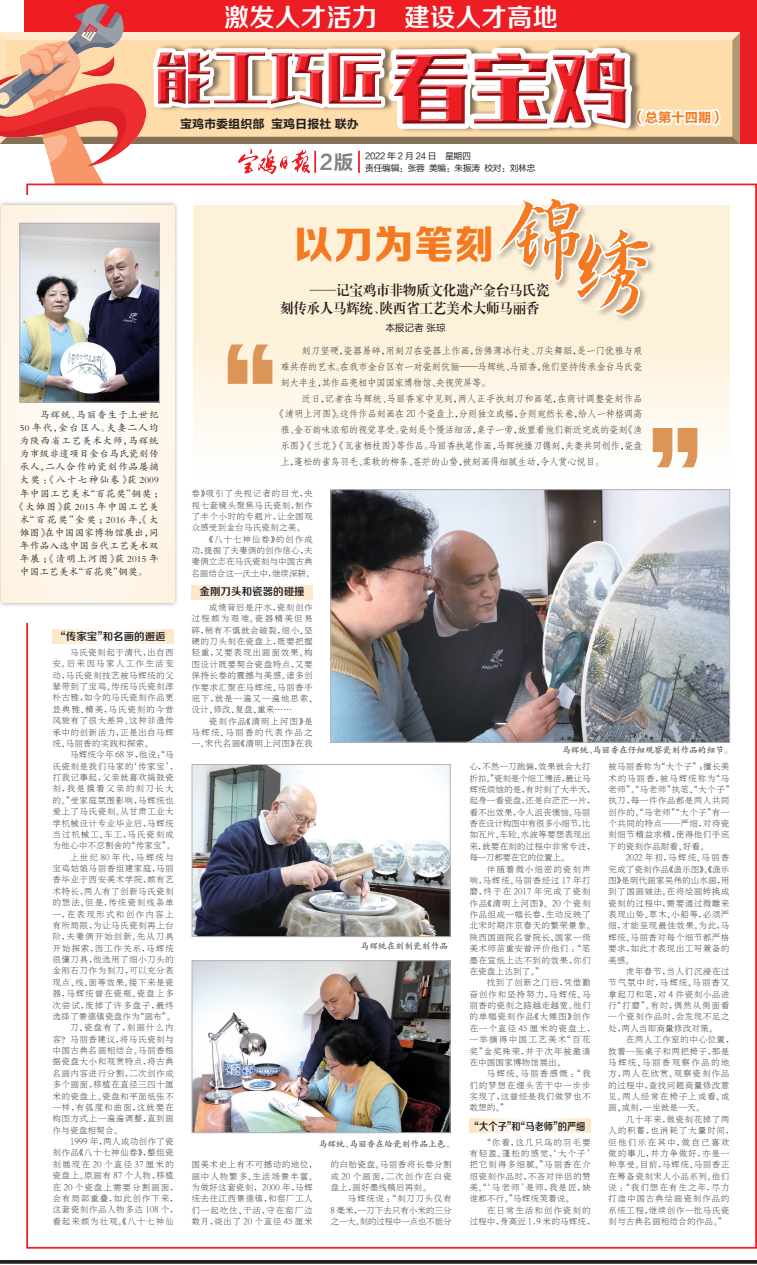
<style>
.page{position:relative;width:757px;height:1265px;background:#fff}
.page>*{position:absolute;margin:0;border:0;box-sizing:border-box;transform-origin:0 0}
.t1{font:95.81px "FZYANGNSXSS GB1 0";color:#f47921}
.t2{font:73.59px "FZJINHJW GB1 0";color:#ee1d23;scale:1.05 1}
.t3{font:54.34px "FZJINHJW GB1 0";color:#ee1d23}
.t4{font:39.38px "FZZDHJW GB1 0";letter-spacing:.025em;color:#f47921}
.t5{font:25.38px "FZZZHONGJW GB1 0";letter-spacing:.01em;color:#fff}
.t6{font:20.04px "FZLTCHJW GB1 0";color:#808285}
.t7{font:14px/18.4px "FZXBSK GBK1 0";letter-spacing:.01em;color:#231f20;scale:.94 1}
.t8{font:13.3px "FZLTCHJW GB1 0";color:#f47921}
.t9{font:12.08px "FZLTCHJW GB1 0";color:#231f20}
.t10{font:10.5px "FZZZHONGJW GB1 0";color:#231f20}
.t11{font:10.5px "FZZZHONGJW GB1 0";color:#231f20;scale:.88 1}
.t12{font:9.62px/15.8px "FZFSK GBK1 0";letter-spacing:-.05em;color:#231f20;text-align:justify}
.t13{font:9.62px "FZFSK GBK1 0";letter-spacing:-.01em;color:#231f20}
.t14{font:9.62px "FZKTK GBK1 0";letter-spacing:.085em;color:#231f20}
.t15{font:9.62px "FZKTK GBK1 0";letter-spacing:.075em;color:#231f20}
.t16{font:9.62px "FZKTK GBK1 0";letter-spacing:.035em;color:#231f20}
.t17{font:9.62px "FZKTK GBK1 0";letter-spacing:.12em;color:#231f20}
.t18{font:9.62px "FZKTK GBK1 0";letter-spacing:.1em;color:#231f20}
.t19{font:9.62px "FZKTK GBK1 0";letter-spacing:.11em;color:#231f20}
.t20{font:9.62px "FZKTK GBK1 0";letter-spacing:.055em;color:#231f20}
.t21{font:9.62px "FZKTK GBK1 0";letter-spacing:.03em;color:#231f20}
.t22{font:9.62px "FZKTK GBK1 0";letter-spacing:.02em;color:#231f20}
.t23{font:9.62px "FZKTK GBK1 0";letter-spacing:.08em;color:#231f20}
.t24{font:9.62px "FZLTHJW GB1 0";color:#231f20}
.t25{font:8.75px/11.4px "H Ya 7 gb 3";letter-spacing:.03em;color:#231f20;text-align:justify}
.t26{font:8.75px/11.4px "H Ya 7 gb 3";letter-spacing:-.005em;color:#231f20}
.t27{font:8.75px/11.4px "H Ya 7 gb 3";letter-spacing:.07em;color:#231f20}
.t28{font:8.75px/11.4px "H Ya 7 gb 3";letter-spacing:.08em;color:#231f20}
.t29{font:8.75px/11.4px "H Ya 7 gb 3";letter-spacing:-.01em;color:#231f20}
.t30{font:8.75px "FZKTK GBK1 0";color:#231f20}
.t31{font:8.75px "FZLTHJW GB1 0";letter-spacing:-.03em;color:#231f20}
.t32{font:8.75px/11.4px "H Ya 7 gb 3";letter-spacing:.085em;color:#231f20}
</style>
<div class="page">
<svg style="left:0;top:1260px;width:756px;height:4px;background:#312e2f"></svg>
<div style="left:25px;top:0;width:731px;height:144px;background:#ee1d23"></div>
<div style="left:0;top:28px;width:746px;height:117px;background:#231f20;opacity:.75"></div>
<img style="left:0;top:2px;width:146px;height:181px">
<svg style="left:469px;top:1119px;width:121px;height:13px"></svg>
<svg style="left:191px;top:585px;width:121px;height:14px"></svg>
<svg style="left:53px;top:630px;width:121px;height:14px"></svg>
<div style="left:193px;top:205px;width:536px;height:273px;background:linear-gradient(to bottom,#feeecf,#fefbf6)"></div>
<div style="left:0;top:200px;width:179px;height:408px;background:#231f20;opacity:.39"></div>
<div style="left:2px;top:205px;width:172px;height:398px;background:linear-gradient(to right,#fef8ee,#fef8ef)"></div>
<svg style="left:227px;top:344px;width:45px;height:40px;background:#e7b180"></svg>
<svg style="left:652px;top:428px;width:45px;height:39px"></svg>
<img style="left:22px;top:225px;width:135px;height:175px">
<div style="left:20px;top:223px;width:139px;height:179px;border:1px solid #b2b3b7"></div>
<img style="left:333px;top:492px;width:394px;height:248px">
<div style="left:331px;top:490px;width:398px;height:252px;border:1px solid #b2b3b7"></div>
<img style="left:194px;top:766px;width:254px;height:169px">
<div style="left:192px;top:764px;width:258px;height:173px;border:1px solid #b2b3b7"></div>
<img style="left:194px;top:963px;width:254px;height:168px">
<div style="left:192px;top:961px;width:258px;height:172px;border:1px solid #b2b3b7"></div>
<svg style="left:146px;top:28px;width:576px;height:299px"></svg>
<h3 class="t5" style="left:224px;top:4px;width:336px">激发人才活力 建设人才高地</h3>
<h3 class="t3" style="left:156px;top:44px;width:228px">能工巧匠</h3>
<h3 class="t9" style="left:180px;top:117px;width:180px">宝鸡市委组织部 宝鸡日报社 联办</h3>
<h2 class="t2" style="left:392px;top:42px;width:226px">看宝鸡</h2>
<h3 class="t6" style="left:320px;top:151px;width:35px">2版</h3>
<p class="t31" style="left:365px;top:151px;width:107px">2022 年 2 月 24 日 星期四</p>
<p class="t31" style="left:365px;top:163px;width:172px">责任编辑：张蓉 美编：朱振涛 校对：刘林忠</p>
<h3 class="t8" style="left:631px;top:110px;width:95px">（总第十四期）</h3>
<p class="t23" style="left:40px;top:410px;width:120px">马辉统、马丽香生于上世纪</p>
<p class="t19" style="left:20px;top:423px;width:140px">50 年代，金台区人。夫妻二人均</p>
<p class="t15" style="left:20px;top:436px;width:140px">为陕西省工艺美术大师，马辉统</p>
<p class="t16" style="left:20px;top:449px;width:140px">为市级非遗项目金台马氏瓷刻传</p>
<p class="t15" style="left:20px;top:462px;width:140px">承人，二人合作的瓷刻作品屡摘</p>
<p class="t17" style="left:20px;top:475px;width:140px">大奖：《八十七神仙卷》获 2009</p>
<p class="t20" style="left:20px;top:488px;width:145px">年中国工艺美术“百花奖”铜奖；</p>
<p class="t14" style="left:15px;top:501px;width:145px">《大傩图》获 2015 年中国工艺美</p>
<p class="t14" style="left:20px;top:515px;width:140px">术“百花奖”金奖；2016 年，《大</p>
<p class="t21" style="left:20px;top:528px;width:140px">傩图》在中国国家博物馆展出，同</p>
<p class="t16" style="left:20px;top:541px;width:140px">年作品入选中国当代工艺美术双</p>
<p class="t18" style="left:20px;top:554px;width:140px">年展；《清明上河图》获 2015 年</p>
<p class="t22" style="left:20px;top:567px;width:129px">中国工艺美术“百花奖”铜奖。</p>
<p class="t10" style="left:55px;top:631px;width:112px">“传家宝”和名画的邂逅</p>
<p class="t25" style="left:52px;top:647px;width:123px;text-indent:18px">马氏瓷刻起于清代，出自西安。后来因马家人工作生活变动，马氏瓷刻技艺被马辉统的父辈带到了宝鸡。传统马氏瓷刻淳朴古雅，如今的马氏瓷刻作品更显典雅、精美，马氏瓷刻的今昔风貌有了很大差异。这种非遗传承中的创新活力，正是出自马辉统、马丽香的实践和探索。</p>
<p class="t25" style="left:52px;top:749px;width:127px;text-align:left;text-indent:18px">马辉统今年 68 岁，他说：“马氏瓷刻是我们马家的‘传家宝’，打我记事起，父亲就喜欢捣鼓瓷刻，我是摸着父亲的刻刀长大的。”受家庭氛围影响，马辉统也爱上了马氏瓷刻。从甘肃工业大学机械设计专业毕业后，马辉统当过机械工、车工，马氏瓷刻成为他心中不忍割舍的“传家宝”。</p>
<p class="t25" style="left:52px;top:851px;width:124px;text-align:left;text-indent:18px">上世纪 80 年代，马辉统与宝鸡姑娘马丽香组建家庭，马丽香毕业于西安美术学院，颇有艺术特长，两人有了创新马氏瓷刻的想法。但是，传统瓷刻线条单一，在表现形式和创作内容上有所局限，为让马氏瓷刻再上台阶，夫妻俩开始创新。先从刀具开始探索，因工作关系，马辉统很懂刀具，他选用了细小刀头的金刚石刀作为刻刀，可以充分表现点、线、面等效果。接下来是瓷器，马辉统曾在瓷瓶、瓷盘上多次尝试，废掉了许多盘子，最终选择了景德镇瓷盘作为“画布”。</p>
<p class="t25" style="left:52px;top:1022px;width:123px;text-indent:18px">刀、瓷盘有了，刻画什么内容？马丽香建议，将马氏瓷刻与中国古典名画相结合。马丽香根据瓷盘大小和观赏特点，将古典名画内容进行分割，二次创作成多个画面，移植在直径三四十厘米的瓷盘上。瓷盘和平面纸张不一样，有弧度和曲面，这就要在构图方式上一遍遍调整，直到画作与瓷盘相契合。</p>
<p class="t25" style="left:52px;top:1136px;width:127px;text-align:left;text-indent:18px">1999 年，两人成功创作了瓷刻作品《八十七神仙卷》，整组瓷刻展现在 20 个直径 37 厘米的瓷盘上。原画有 87 个人物，移植在 20 个瓷盘上需要分割画面，会有局部重叠，如此创作下来，这套瓷刻作品人物多达 108 个，看起来颇为壮观。《八十七神仙</p>
<p class="t1" style="left:497px;top:184px;width:97px">锦</p>
<p class="t4" style="left:293px;top:223px;width:202px">以刀为笔刻</p>
<p class="t1" style="left:564px;top:218px;width:97px">绣</p>
<p class="t7" style="left:280px;top:281px;width:288px;text-indent:30px">——记宝鸡市非物质文化遗产金台马氏瓷刻传承人马辉统、陕西省工艺美术大师马丽香</p>
<p class="t24" style="left:385px;top:323px;width:62px">本报记者 张琼</p>
<p class="t12" style="left:280px;top:343px;width:364px;text-indent:21px">刻刀坚硬，瓷器易碎，用刻刀在瓷器上作画，仿佛薄冰行走、刀尖舞蹈，是一门优雅与艰难共存的艺术。在我市金台区有一对瓷刻伉俪——马辉统、马丽香，他们坚持传承金台马氏瓷刻大半生，其作品亮相中国国家博物馆、央视荧屏等。</p>
<p class="t13" style="left:301px;top:393px;width:343px">近日，记者在马辉统、马丽香家中见到，两人正手执刻刀和画笔，在商讨调整瓷刻作品</p>
<p class="t12" style="left:275px;top:406px;width:368px">《清明上河图》。这件作品刻画在 20 个瓷盘上，分则独立成幅，合则宛然长卷，给人一种格调高</p>
<p class="t12" style="left:280px;top:422px;width:364px">雅、金石韵味浓郁的视觉享受。瓷刻是个慢活细活，桌子一旁，放置着他们新近完成的瓷刻《渔</p>
<p class="t12" style="left:280px;top:438px;width:364px">乐图》《兰花》《瓦雀栖枝图》等作品。马丽香执笔作画，马辉统操刀镌刻，夫妻共同创作，瓷盘</p>
<p class="t12" style="left:280px;top:454px;width:325px">上，蓬松的雀鸟羽毛、柔软的柳条、苍茫的山势，被刻画得细腻生动，令人赏心悦目。</p>
<p class="t25" style="left:191px;top:488px;width:123px">卷》吸引了央视记者的目光，央视七套镜头聚焦马氏瓷刻，制作了半个小时的专题片，让全国观众感受到金台马氏瓷刻之美。</p>
<p class="t29" style="left:191px;top:533px;width:125px;text-indent:13px">《八十七神仙卷》的创作成功，提振了夫妻俩的创作信心，夫妻俩立志在马氏瓷刻与中国古典名画结合这一沃土中，继续深耕。</p>
<p class="t10" style="left:200px;top:586px;width:107px">金刚刀头和瓷器的碰撞</p>
<p class="t25" style="left:191px;top:602px;width:127px;text-align:left;text-indent:18px">成绩背后是汗水，瓷刻创作过程颇为艰难。瓷器精美但易碎，稍有不慎就会破裂，细小、坚硬的刀头刻在瓷盘上，既要把握轻重，又要表现出画面效果。构图设计既要契合瓷盘特点，又要保持长卷的震撼与美感。诸多创作要求汇聚在马辉统、马丽香手底下，就是一遍又一遍地思索、设计、修改、复盘、重来……</p>
<p class="t25" style="left:191px;top:715px;width:123px;text-indent:18px">瓷刻作品《清明上河图》是马辉统、马丽香的代表作品之一。宋代名画《清明上河图》在我</p>
<p class="t30" style="left:360px;top:941px;width:89px">马辉统在刻制瓷刻作品</p>
<p class="t30" style="left:319px;top:1140px;width:137px">马辉统、马丽香在给瓷刻作品上色。</p>
<p class="t25" style="left:191px;top:1159px;width:127px;text-align:left">国美术史上有不可撼动的地位，画中人物繁多、生活场景丰富。为做好这套瓷刻，2000 年，马辉统去往江西景德镇，和窑厂工人们一起吃住、干活，守在窑厂边数月，烧出了 20 个直径 45 厘米</p>
<p class="t25" style="left:330px;top:1159px;width:123px">的白胎瓷盘。马丽香将长卷分割成 20 个画面，二次创作在白瓷盘上，画好墨线稿后再刻。</p>
<p class="t25" style="left:330px;top:1193px;width:123px;text-indent:18px">马辉统说：“刻刀刀头仅有8 毫米，一刀下去只有小米的三分之一大。刻的过程中一点也不能分</p>
<p class="t30" style="left:562px;top:746px;width:172px">马辉统、马丽香在仔细观察瓷刻作品的细节。</p>
<p class="t26" style="left:469px;top:761px;width:127px">心，不然一刀跑偏，效果就会大打折扣。”瓷刻是个细工慢活，最让马辉统烦恼的是，有时刻了大半天，起身一看瓷盘，还是白茫茫一片，看不出效果，令人沮丧懊恼。马丽香在设计构图中有很多小细节，比如瓦片、车轮、水波等要想表现出来，就要在刻的过程中非常专注，每一刀都要在它的位置上。</p>
<p class="t25" style="left:469px;top:863px;width:127px;text-align:left;text-indent:18px">伴随着微小细密的瓷刻声响，马辉统、马丽香经过 17 年打磨，终于在 2017 年完成了瓷刻作品《清明上河图》。20 个瓷刻作品组成一幅长卷，生动反映了北宋时期汴京春天的繁荣景象。陕西国画院名誉院长、国家一级美术师苗重安曾评价他们：“笔墨在宣纸上达不到的效果，你们在瓷盘上达到了。”</p>
<p class="t27" style="left:469px;top:977px;width:127px;text-indent:18px">找到了创新之门后，凭借勤奋创作和坚持努力，马辉统、马丽香的瓷刻之路越走越宽。他们的单幅瓷刻作品《大傩图》创作在一个直径 45 厘米的瓷盘上，一举摘得中国工艺美术“百花奖”金奖殊荣，并于次年被邀请在中国国家博物馆展出。</p>
<p class="t25" style="left:469px;top:1068px;width:123px;text-indent:18px">马辉统、马丽香感慨：“我们的梦想在埋头苦干中一步步实现了，这曾经是我们做梦也不敢想的。”</p>
<p class="t11" style="left:470px;top:1121px;width:133px">“大个子”和“马老师”的严细</p>
<p class="t28" style="left:469px;top:1136px;width:127px;text-indent:13px">“你看，这几只鸟的羽毛要有轻盈、蓬松的感觉，‘大个子’把它刻得多细腻。”马丽香在介绍瓷刻作品时，不吝对伴侣的赞美。“‘马老师’是师，我是匠，缺谁都不行。”马辉统笑着说。</p>
<p class="t32" style="left:469px;top:1204px;width:127px;text-indent:18px">在日常生活和创作瓷刻的过程中，身高近 1.9 米的马辉统，</p>
<p class="t25" style="left:608px;top:761px;width:127px;text-align:left">被马丽香称为“大个子”；擅长美术的马丽香，被马辉统称为“马老师”。“马老师”执笔、“大个子”执刀，每一件作品都是两人共同创作的。“马老师”“大个子”有一个共同的特点——严细，对待瓷刻细节精益求精，使得他们手底下的瓷刻作品耐看、好看。</p>
<p class="t25" style="left:608px;top:852px;width:123px;text-indent:18px">2022 年初，马辉统、马丽香完成了瓷刻作品《渔乐图》。《渔乐图》是明代画家吴伟的山水画，用到了国画皴法。在将绘画转换成瓷刻的过程中，需要通过微雕来表现山势、草木、小船等，必须严细，才能呈现最佳效果。为此，马辉统、马丽香对每个细节都严格要求，如此才表现出工写兼备的美感。</p>
<p class="t25" style="left:608px;top:966px;width:123px;text-indent:18px">虎年春节，当人们沉浸在过节气氛中时，马辉统、马丽香又拿起刀和笔，对 4 件瓷刻小品进行“打磨”。有时，偶然从侧面看一个瓷刻作品时，会发现不足之处，两人当即商量修改对策。</p>
<p class="t25" style="left:608px;top:1034px;width:127px;text-align:left;text-indent:18px">在两人工作室的中心位置，放着一张桌子和两把椅子，那是马辉统、马丽香观察作品的地方，两人在欣赏、观察瓷刻作品的过程中，查找问题商量修改意见。两人经常在椅子上或看、或画、或刻，一坐就是一天。</p>
<p class="t25" style="left:608px;top:1113px;width:127px;text-align:left;text-indent:18px">几十年来，做瓷刻花掉了两人的积蓄，也消耗了大量时间，但他们乐在其中，做自己喜欢做的事儿，并力争做好，亦是一种享受。目前，马辉统、马丽香正在筹备瓷刻宋人小品系列。他们说：“我们想在有生之年，尽力打造中国古典绘画瓷刻作品的系统工程，继续创作一批马氏瓷刻与古典名画相结合的作品。”</p>
</div>
